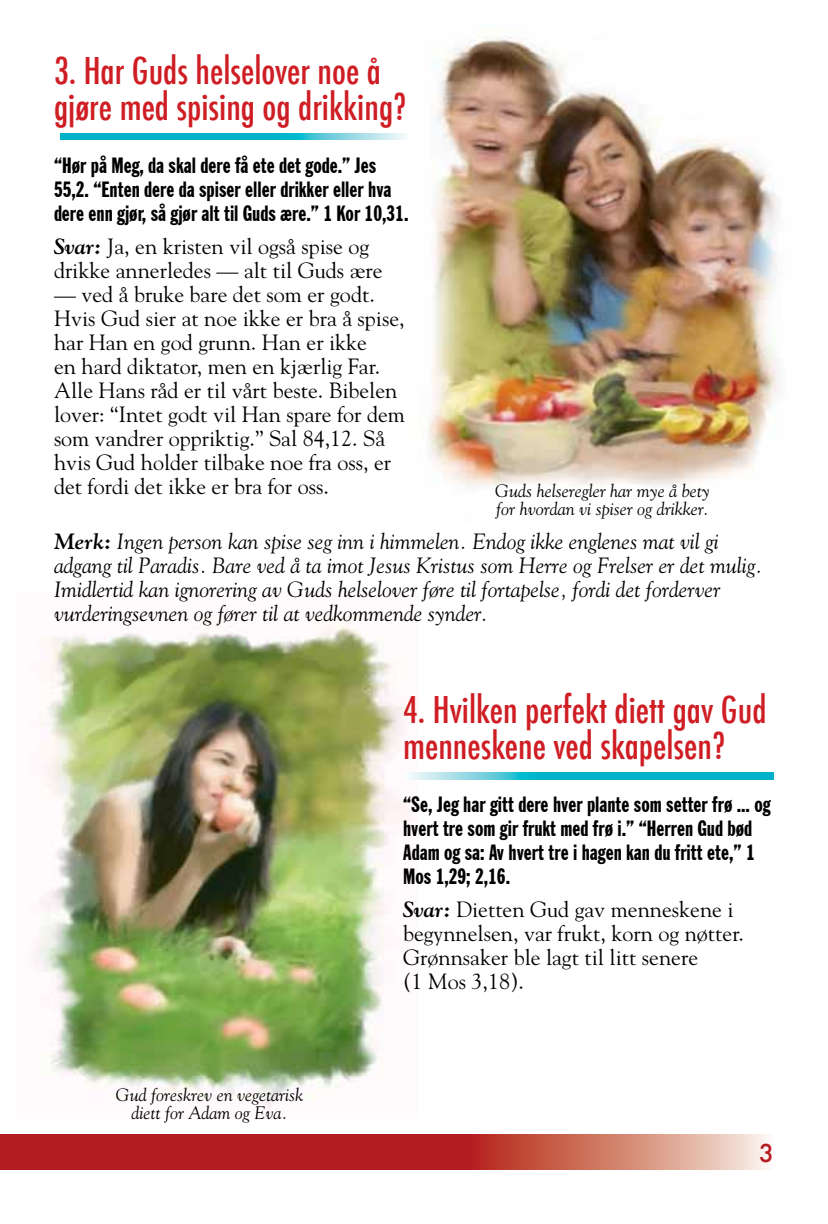
<style>
.page{position:relative;width:828px;height:1224px;background:#fff}
.page>*{position:absolute;margin:0;border:0;box-sizing:border-box;transform-origin:0 0}
.t1{font:500 condensed 36px/36px "Futura";color:#cf1d24}
.t2{font:500 24px "Futura";color:#b61d22}
.t3{font:22px/24px "Goudy Std";color:#000}
.t4{font:extra-condensed 22px/24px "Franklin Gothic BT";color:#000}
.t5{font:italic 22px/24px "Goudy Std";color:#000}
.t6{font:italic 18px/18px "Goudy Std";color:#000;text-align:center}
.s1{font-weight:700;font-style:italic}
.s2{font-weight:700}
</style>
<div class="page">
<svg style="left:0;top:1135px;width:768px;height:35px;background:#c14542"></svg>
<svg style="left:60px;top:133px;width:346px;height:7px;background:#2dbdd1"></svg>
<img style="left:428px;top:37px;width:351px;height:449px">
<img style="left:34px;top:625px;width:385px;height:485px">
<svg style="left:404px;top:773px;width:370px;height:6px;background:#2fbed1"></svg>
<h1 class="t1" style="left:54px;top:53px;width:354px">3. Har Guds helselover noe å gjøre med spising og drikking?</h1>
<p class="t4" style="left:54px;top:153px;width:356px">“Hør på Meg, da skal dere få ete det gode.” Jes<br>55,2. “Enten dere da spiser eller drikker eller hva dere enn gjør, så gjør alt til Guds ære.” 1 Kor 10,31.</p>
<p class="t3" style="left:54px;top:234px;width:330px"><span class="s1">Svar:</span> Ja, en kristen vil også spise og drikke annerledes — alt til Guds ære</p>
<p class="t3" style="left:54px;top:282px;width:352px">— ved å bruke bare det som er godt.<br>Hvis Gud sier at noe ikke er bra å spise, har Han en god grunn. Han er ikke<br>en hard diktator, men en kjærlig Far.<br>Alle Hans råd er til vårt beste. Bibelen lover: “Intet godt vil Han spare for dem som vandrer oppriktig.” Sal 84,12. Så hvis Gud holder tilbake noe fra oss, er det fordi det ikke er bra for oss.</p>
<p class="t6" style="left:495px;top:481px;width:216px;text-align:left">Guds helseregler har mye å bety for hvordan vi spiser og drikker.</p>
<p class="t5" style="left:54px;top:529px;width:710px"><span class="s2">Merk:</span> Ingen person kan spise seg inn i himmelen. Endog ikke englenes mat vil gi adgang til Paradis. Bare ved å ta imot Jesus Kristus som Herre og Frelser er det mulig.<br>Imidlertid kan ignorering av Guds helselover føre til fortapelse, fordi det forderver vurderingsevnen og fører til at vedkommende synder.</p>
<p class="t6" style="left:116px;top:1085px;width:189px">Gud foreskrev en vegetarisk diett for Adam og Eva.</p>
<h1 class="t1" style="left:403px;top:692px;width:365px">4. Hvilken perfekt diett gav Gud menneskene ved skapelsen?</h1>
<p class="t4" style="left:403px;top:793px;width:369px">“Se, Jeg har gitt dere hver plante som setter frø ... og hvert tre som gir frukt med frø i.” “Herren Gud bød Adam og sa: Av hvert tre i hagen kan du fritt ete,” 1<br>Mos 1,29; 2,16.</p>
<p class="t3" style="left:403px;top:898px;width:342px"><span class="s1">Svar:</span> Dietten Gud gav menneskene i begynnelsen, var frukt, korn og nøtter.<br>Grønnsaker ble lagt til litt senere<br>(1 Mos 3,18).</p>
<p class="t2" style="left:759px;top:1137px;width:16px">3</p>
</div>
